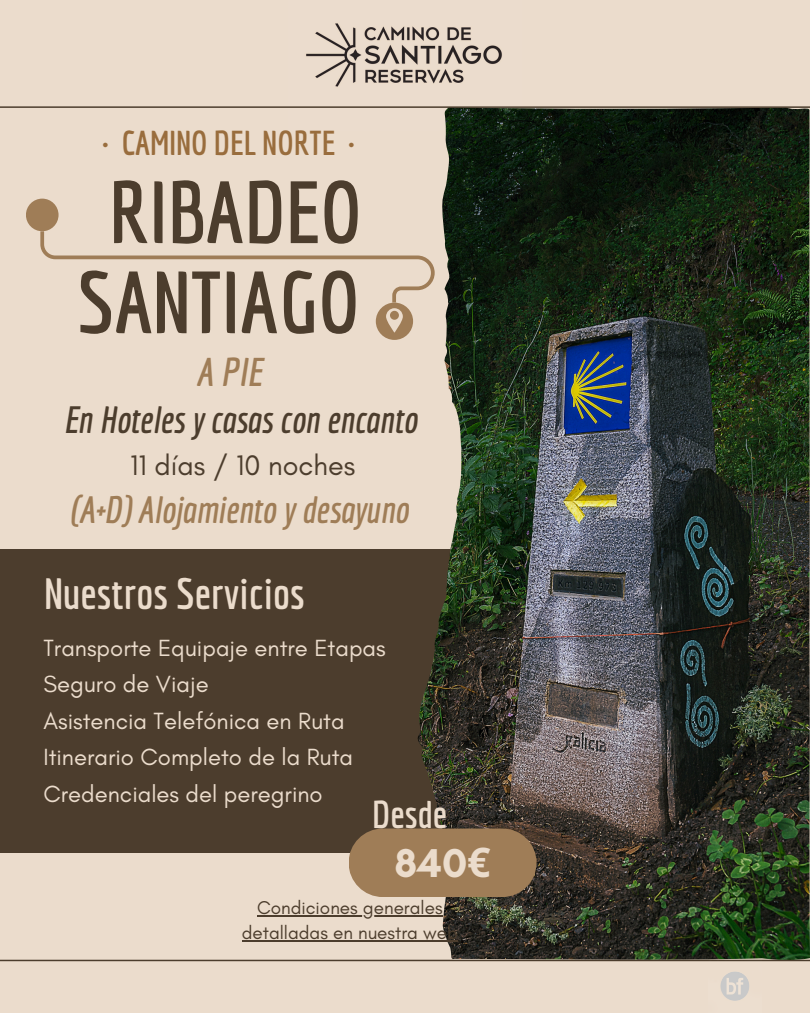
<style>
.page{position:relative;width:810px;height:1013px;background:#fff}
.page>*{position:absolute;margin:0;border:0;box-sizing:border-box;transform-origin:0 0}
.t1{font:700 85.7px "Economica";color:#4c3d2d}
.t2{font:700 42.7px "Economica";color:#ebdccc}
.t3{font:700 41px "Glacial Indifference";color:#ebdccc}
.t4{font:italic 700 39.1px "Economica";color:#9f7d57}
.t5{font:700 37.7px "Economica";color:#ebdccc}
.t6{font:italic 700 37.1px "Economica";color:#4c3d2d}
.t7{font:italic 700 37.1px "Economica";color:#9f7d57}
.t8{font:700 33.7px "Economica";color:#996d3d}
.t9{font:28.7px "Glacial Indifference";color:#4c3d2d}
.t10{font:23.8px "Glacial Indifference";color:#ebdccc}
.t11{font:18.9px/24.8px "Glacial Indifference";color:#4c3d2d;text-align:center}
.s1{font-family:"Noto Sans"}
</style>
<div class="page">
<div style="left:0;top:0;width:810px;height:1012px;background:#ebdccc"></div>
<img style="left:306px;top:23px;width:196px;height:64px">
<div style="left:0;top:549px;width:523px;height:303px;background:#4c3d2d"></div>
<img style="left:418px;top:108px;width:392px;height:851px">
<div style="left:349px;top:828px;width:187px;height:69px;background:#9f7d57;border-radius:34px"></div>
<hr style="left:0;top:959px;width:810px;height:2px;background:#4c3d2d">
<hr style="left:0;top:106px;width:810px;height:2px;background:#4c3d2d">
<div style="left:26px;top:199px;width:33px;height:32px;background:#9f7d57;border-radius:50%"></div>
<svg style="left:38px;top:227px;width:399px;height:113px"></svg>
<hr style="left:257px;top:915px;width:186px;height:1px;background:#4c3d2d">
<hr style="left:242px;top:940px;width:216px;height:1px;background:#4c3d2d">
<img style="left:708px;top:959px;width:53px;height:42px">
<p class="t8" style="left:102px;top:123px;width:254px">· CAMINO DEL NORTE ·</p>
<h5 class="t1" style="left:109px;top:162px;width:255px">RIBADEO</h5>
<h1 class="t1" style="left:77px;top:252px;width:284px">SANTIAGO</h1>
<p class="t4" style="left:196px;top:349px;width:67px">A PIE</p>
<p class="t6" style="left:64px;top:397px;width:355px">En Hoteles y casas con encanto</p>
<p class="t9" style="left:130px;top:447px;width:227px">11 días / 10 noches</p>
<p class="t7" style="left:70px;top:488px;width:340px">(A+D) Alojamiento y desayuno</p>
<h1 class="t2" style="left:44px;top:568px;width:262px">Nuestros Servicios</h1>
<p class="t10" style="left:43px;top:633px;width:344px">Transporte Equipaje entre Etapas</p>
<h2 class="t10" style="left:43px;top:669px;width:167px">Seguro de Viaje</h2>
<h4 class="t10" style="left:43px;top:706px;width:303px">Asistencia Telefónica en Ruta</h4>
<h6 class="t10" style="left:43px;top:742px;width:311px">Itinerario Completo de la Ruta</h6>
<h4 class="t10" style="left:43px;top:779px;width:281px">Credenciales del peregrino</h4>
<h3 class="t5" style="left:372px;top:792px;width:76px">Desde</h3>
<p class="t3" style="left:394px;top:838px;width:98px">840<span class="s1">€</span></p>
<p class="t11" style="left:242px;top:894px;width:217px">Condiciones generales detalladas en nuestra web</p>
</div>
